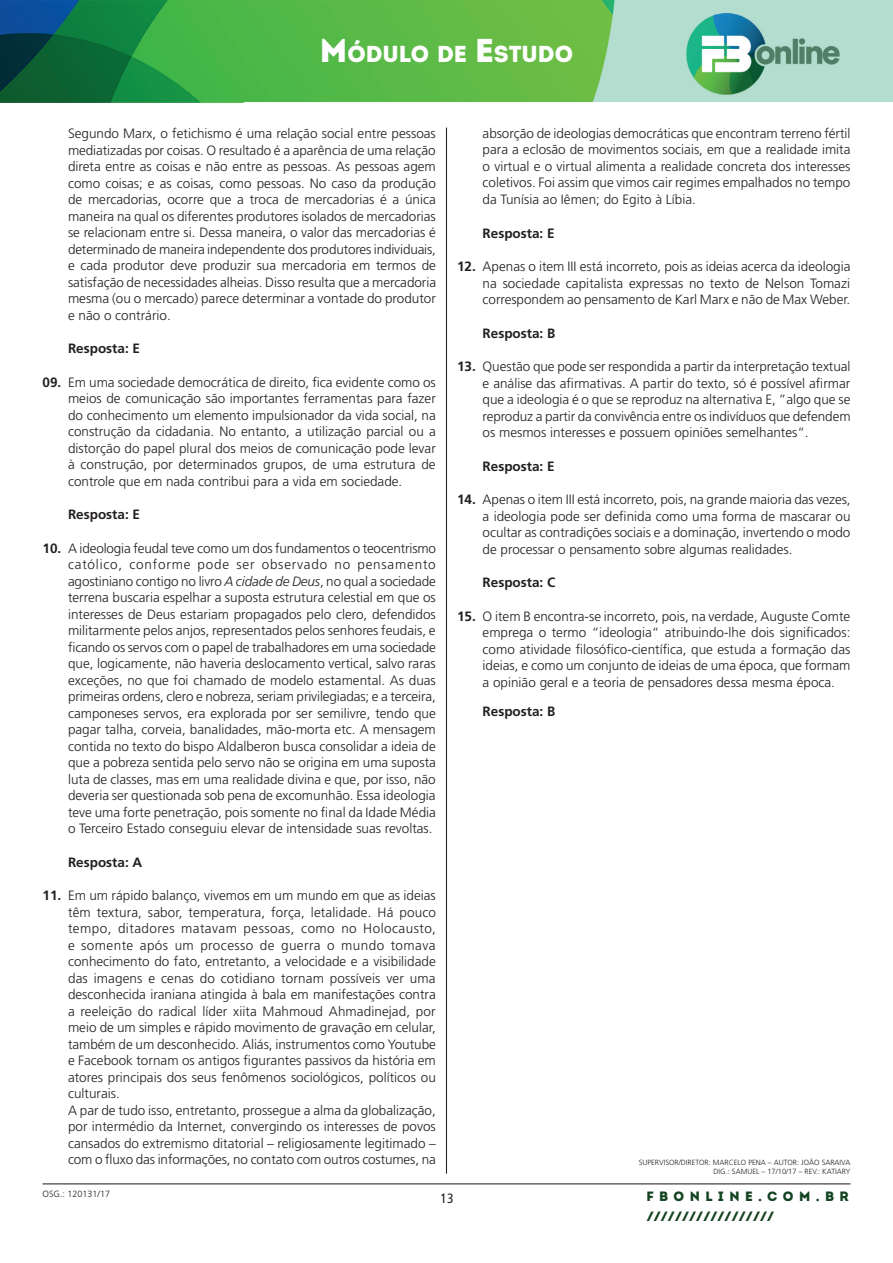
<style>
.page{position:relative;width:893px;height:1263px;background:#fff}
.page>*{position:absolute;margin:0;border:0;box-sizing:border-box;transform-origin:0 0}
.t1{font:900 23.1px "Intro";color:#fff}
.t2{font:300 13.5px/16.5px "Frutiger";color:#231f20;text-align:justify}
.t3{font:700 13.5px "Frutiger";color:#231f20}
.t4{font:13.5px "Intro Black Caps";color:#144322}
.t5{font:900 13.5px "Intro";letter-spacing:.4em;color:#144322}
.t6{font:condensed 13.5px "Frutiger";color:#231f20}
.t7{font:300 9px "Frutiger";color:#231f20}
.t8{font:300 7.5px/9px "Frutiger";color:#231f20;text-align:right}
.s1{font-size:33px}
.s2{font-weight:700}
.s3{font-style:italic}
</style>
<div class="page">
<img style="left:0;top:0;width:893px;height:102px">
<img style="left:677px;top:1px;width:167px;height:100px">
<hr style="left:43px;top:1183px;width:807px;height:1px;background:#231f20">
<hr style="left:446px;top:128px;width:1px;height:1046px;background:#231f20">
<h1 class="t1" style="left:320px;top:38px;width:255px"><span class="s1">M</span>ÓDULO DE <span class="s1">E</span>STUDO</h1>
<p class="t2" style="left:68px;top:125px;width:370px">Segundo Marx, o fetichismo é uma relação social entre pessoas mediatizadas por coisas. O resultado é a aparência de uma relação direta entre as coisas e não entre as pessoas. As pessoas agem como coisas; e as coisas, como pessoas. No caso da produção de mercadorias, ocorre que a troca de mercadorias é a única maneira na qual os diferentes produtores isolados de mercadorias se relacionam entre si. Dessa maneira, o valor das mercadorias é determinado de maneira independente dos produtores individuais, e cada produtor deve produzir sua mercadoria em termos de satisfação de necessidades alheias. Disso resulta que a mercadoria mesma (ou o mercado) parece determinar a vontade do produtor e não o contrário.</p>
<p class="t3" style="left:68px;top:341px;width:74px">Resposta: E</p>
<p class="t2" style="left:68px;top:374px;width:369px;text-indent:-26px"><span class="s2">09.</span> Em uma sociedade democrática de direito, fica evidente como os meios de comunicação são importantes ferramentas para fazer do conhecimento um elemento impulsionador da vida social, na construção da cidadania. No entanto, a utilização parcial ou a distorção do papel plural dos meios de comunicação pode levar à construção, por determinados grupos, de uma estrutura de controle que em nada contribui para a vida em sociedade.</p>
<p class="t3" style="left:68px;top:507px;width:74px">Resposta: E</p>
<p class="t2" style="left:68px;top:540px;width:370px;text-indent:-26px"><span class="s2">10.</span> A ideologia feudal teve como um dos fundamentos o teocentrismo católico, conforme pode ser observado no pensamento agostiniano contigo no livro <span class="s3">A cidade de Deus</span>, no qual a sociedade terrena buscaria espelhar a suposta estrutura celestial em que os interesses de Deus estariam propagados pelo clero, defendidos militarmente pelos anjos, representados pelos senhores feudais, e ficando os servos com o papel de trabalhadores em uma sociedade que, logicamente, não haveria deslocamento vertical, salvo raras exceções, no que foi chamado de modelo estamental. As duas primeiras ordens, clero e nobreza, seriam privilegiadas; e a terceira, camponeses servos, era explorada por ser semilivre, tendo que pagar talha, corveia, banalidades, mão-morta etc. A mensagem contida no texto do bispo Aldalberon busca consolidar a ideia de que a pobreza sentida pelo servo não se origina em uma suposta luta de classes, mas em uma realidade divina e que, por isso, não deveria ser questionada sob pena de excomunhão. Essa ideologia teve uma forte penetração, pois somente no final da Idade Média o Terceiro Estado conseguiu elevar de intensidade suas revoltas.</p>
<p class="t3" style="left:68px;top:854px;width:76px">Resposta: A</p>
<p class="t2" style="left:68px;top:887px;width:369px;text-align:left;text-indent:-26px"><span class="s2">11.</span> Em um rápido balanço, vivemos em um mundo em que as ideias têm textura, sabor, temperatura, força, letalidade. Há pouco tempo, ditadores matavam pessoas, como no Holocausto, e somente após um processo de guerra o mundo tomava conhecimento do fato, entretanto, a velocidade e a visibilidade das imagens e cenas do cotidiano tornam possíveis ver uma desconhecida iraniana atingida à bala em manifestações contra a reeleição do radical líder xiita Mahmoud Ahmadinejad, por meio de um simples e rápido movimento de gravação em celular, também de um desconhecido. Aliás, instrumentos como Youtube e Facebook tornam os antigos figurantes passivos da história em atores principais dos seus fenômenos sociológicos, políticos ou culturais.<br>A par de tudo isso, entretanto, prossegue a alma da globalização, por intermédio da Internet, convergindo os interesses de povos cansados do extremismo ditatorial – religiosamente legitimado – com o fluxo das informações, no contato com outros costumes, na</p>
<p class="t2" style="left:483px;top:125px;width:369px">absorção de ideologias democráticas que encontram terreno fértil para a eclosão de movimentos sociais, em que a realidade imita o virtual e o virtual alimenta a realidade concreta dos interesses coletivos. Foi assim que vimos cair regimes empalhados no tempo da Tunísia ao Iêmen; do Egito à Líbia.</p>
<p class="t3" style="left:483px;top:225px;width:74px">Resposta: E</p>
<p class="t2" style="left:483px;top:258px;width:369px;text-indent:-26px"><span class="s2">12.</span> Apenas o item III está incorreto, pois as ideias acerca da ideologia na sociedade capitalista expressas no texto de Nelson Tomazi correspondem ao pensamento de Karl Marx e não de Max Weber.</p>
<p class="t3" style="left:483px;top:325px;width:74px">Resposta: B</p>
<p class="t2" style="left:483px;top:358px;width:369px;text-indent:-26px"><span class="s2">13.</span> Questão que pode ser respondida a partir da interpretação textual e análise das afirmativas. A partir do texto, só é possível afirmar que a ideologia é o que se reproduz na alternativa E, ”algo que se reproduz a partir da convivência entre os indivíduos que defendem os mesmos interesses e possuem opiniões semelhantes“.</p>
<p class="t3" style="left:483px;top:458px;width:74px">Resposta: E</p>
<p class="t2" style="left:483px;top:491px;width:369px;text-indent:-26px"><span class="s2">14.</span> Apenas o item III está incorreto, pois, na grande maioria das vezes, a ideologia pode ser definida como uma forma de mascarar ou ocultar as contradições sociais e a dominação, invertendo o modo de processar o pensamento sobre algumas realidades.</p>
<p class="t3" style="left:483px;top:574px;width:74px">Resposta: C</p>
<p class="t2" style="left:483px;top:608px;width:369px;text-indent:-26px"><span class="s2">15.</span> O item B encontra-se incorreto, pois, na verdade, Auguste Comte emprega o termo “ideologia“ atribuindo-lhe dois significados: como atividade filosófico-científica, que estuda a formação das ideias, e como um conjunto de ideias de uma época, que formam a opinião geral e a teoria de pensadores dessa mesma época.</p>
<p class="t3" style="left:483px;top:703px;width:74px">Resposta: B</p>
<p class="t8" style="left:639px;top:1157px;width:213px">SUPERVISOR/DIRETOR: MARCELO PENA – AUTOR: JOÃO SARAIVA<br>DIG.: SAMUEL – 17/10/17 – REV.: KATIARY</p>
<p class="t7" style="left:43px;top:1189px;width:69px">OSG.: 120131/17</p>
<p class="t6" style="left:441px;top:1190px;width:14px">13</p>
<p class="t5" style="left:646px;top:1187px;width:204px">FBONLINE.COM.BR</p>
<p class="t4" style="left:646px;top:1207px;width:130px">//////////////////</p>
</div>
